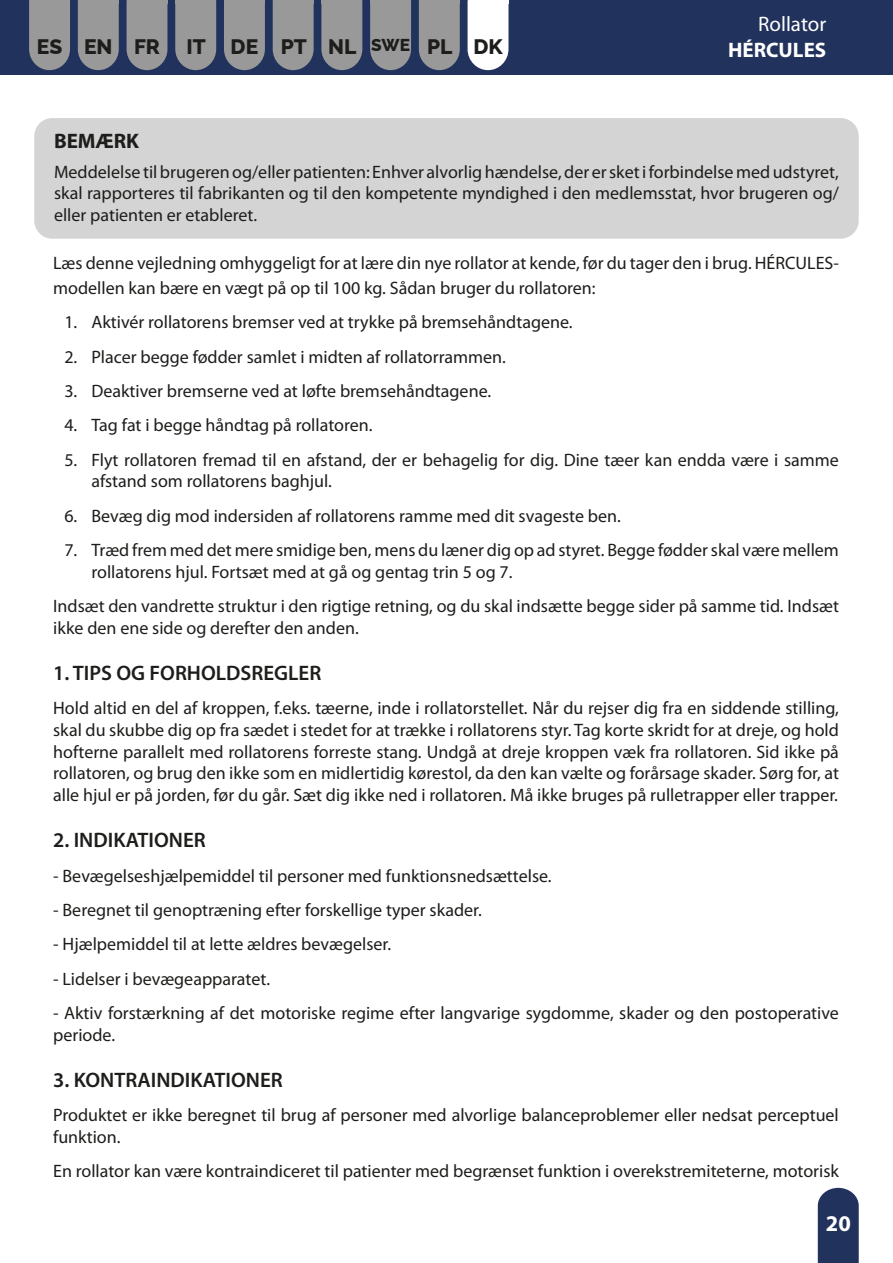
<style>
.page{position:relative;width:893px;height:1263px;background:#fff}
.page>*{position:absolute;margin:0;border:0;box-sizing:border-box;transform-origin:0 0}
.t1{font:700 22.5px "Myriad Pro";color:#fff}
.t2{font:600 21px "Myriad Pro";color:#1d1d1b}
.t3{font:800 21px "Raleway";color:#1d1d1b}
.t4{font:21px "Myriad Pro";color:#fff}
.t5{font:700 21px "Myriad Pro";color:#fff}
.t6{font:700 21px "Myriad Pro";color:#1d1d1b}
.t7{font:18px/21.6px "Myriad Pro";color:#1d1d1b}
.s1{font-size:17.25px}
</style>
<div class="page">
<div style="left:0;top:0;width:893px;height:75px;background:#21325c"></div>
<svg style="left:29px;top:0;width:41px;height:70px;background:#8f9094"></svg>
<div style="left:37px;top:34px;width:26px;height:20px;background:#999"></div>
<div style="left:127px;top:3px;width:40px;height:67px;background:#999"></div>
<hr style="left:127px;top:0;width:40px;height:3px;background:#999">
<svg style="left:78px;top:3px;width:41px;height:67px;background:#909194"></svg>
<hr style="left:78px;top:0;width:41px;height:3px;background:#999">
<svg style="left:321px;top:3px;width:41px;height:67px;background:#909194"></svg>
<hr style="left:321px;top:0;width:41px;height:3px;background:#999">
<svg style="left:468px;top:3px;width:40px;height:67px;background:#edeef2"></svg>
<div style="left:473px;top:34px;width:30px;height:20px;background:#fff"></div>
<hr style="left:468px;top:0;width:40px;height:3px;background:#fff">
<svg style="left:273px;top:3px;width:41px;height:67px;background:#909194"></svg>
<hr style="left:273px;top:0;width:41px;height:3px;background:#999">
<svg style="left:419px;top:3px;width:41px;height:67px;background:#909194"></svg>
<hr style="left:419px;top:0;width:41px;height:3px;background:#999">
<svg style="left:224px;top:3px;width:41px;height:67px;background:#909294"></svg>
<hr style="left:224px;top:0;width:41px;height:3px;background:#999">
<svg style="left:370px;top:3px;width:41px;height:67px;background:#909194"></svg>
<hr style="left:370px;top:0;width:41px;height:3px;background:#999">
<svg style="left:175px;top:3px;width:41px;height:67px;background:#909194"></svg>
<hr style="left:175px;top:0;width:41px;height:3px;background:#999">
<svg style="left:818px;top:1188px;width:41px;height:75px;background:#2d3d64"></svg>
<div style="left:34px;top:118px;width:825px;height:121px;background:#d4d4d4;border-radius:18px"></div>
<p class="t4" style="left:758px;top:11px;width:70px">Rollator</p>
<p class="t3" style="left:37px;top:29px;width:125px">ES EN FR</p>
<p class="t3" style="left:186px;top:29px;width:318px">IT DE PT NL <span class="s1">SWE</span> PL DK</p>
<p class="t5" style="left:728px;top:36px;width:100px">HÉRCULES</p>
<p class="t6" style="left:54px;top:127px;width:87px">BEMÆRK</p>
<p class="t7" style="left:54px;top:161px;width:786px;text-align:justify">Meddelelse til brugeren og/eller patienten: Enhver alvorlig hændelse, der er sket i forbindelse med udstyret, skal rapporteres til fabrikanten og til den kompetente myndighed i den medlemsstat, hvor brugeren og/ eller patienten er etableret.</p>
<p class="t7" style="left:53px;top:250px;width:787px;line-height:25.2px">Læs denne vejledning omhyggeligt for at lære din nye rollator at kende, før du tager den i brug. HÉRCULES&shy;modellen kan bære en vægt på op til 100 kg. Sådan bruger du rollatoren:</p>
<p class="t7" style="left:64px;top:311px;width:510px">1. Aktivér rollatorens bremser ved at trykke på bremsehåndtagene.</p>
<p class="t7" style="left:64px;top:345px;width:443px">2. Placer begge fødder samlet i midten af rollatorrammen.</p>
<p class="t7" style="left:64px;top:380px;width:428px">3. Deaktiver bremserne ved at løfte bremsehåndtagene.</p>
<p class="t7" style="left:64px;top:414px;width:310px">4. Tag fat i begge håndtag på rollatoren.</p>
<p class="t7" style="left:91px;top:448px;width:749px;text-indent:-27px">5. Flyt rollatoren fremad til en afstand, der er behagelig for dig. Dine tæer kan endda være i samme afstand som rollatorens baghjul.</p>
<p class="t7" style="left:64px;top:504px;width:558px">6. Bevæg dig mod indersiden af rollatorens ramme med dit svageste ben.</p>
<p class="t7" style="left:91px;top:539px;width:749px;text-indent:-27px">7. Træd frem med det mere smidige ben, mens du læner dig op ad styret. Begge fødder skal være mellem rollatorens hjul. Fortsæt med at gå og gentag trin 5 og 7.</p>
<p class="t7" style="left:53px;top:595px;width:787px">Indsæt den vandrette struktur i den rigtige retning, og du skal indsætte begge sider på samme tid. Indsæt ikke den ene side og derefter den anden.</p>
<p class="t2" style="left:53px;top:660px;width:270px">1. TIPS OG FORHOLDSREGLER</p>
<p class="t7" style="left:53px;top:697px;width:787px;text-align:justify">Hold altid en del af kroppen, f.eks. tæerne, inde i rollatorstellet. Når du rejser dig fra en siddende stilling, skal du skubbe dig op fra sædet i stedet for at trække i rollatorens styr. Tag korte skridt for at dreje, og hold hofterne parallelt med rollatorens forreste stang. Undgå at dreje kroppen væk fra rollatoren. Sid ikke på rollatoren, og brug den ikke som en midlertidig kørestol, da den kan vælte og forårsage skader. Sørg for, at alle hjul er på jorden, før du går. Sæt dig ikke ned i rollatoren. Må ikke bruges på rulletrapper eller trapper.</p>
<p class="t2" style="left:53px;top:827px;width:154px">2. INDIKATIONER</p>
<p class="t7" style="left:53px;top:864px;width:500px">- Bevægelseshjælpemiddel til personer med funktionsnedsættelse.</p>
<p class="t7" style="left:53px;top:899px;width:430px">- Beregnet til genoptræning efter forskellige typer skader.</p>
<p class="t7" style="left:53px;top:933px;width:340px">- Hjælpemiddel til at lette ældres bevægelser.</p>
<p class="t7" style="left:53px;top:967px;width:218px">- Lidelser i bevægeapparatet.</p>
<p class="t7" style="left:53px;top:1002px;width:787px">- Aktiv forstærkning af det motoriske regime efter langvarige sygdomme, skader og den postoperative periode.</p>
<p class="t2" style="left:53px;top:1067px;width:231px">3. KONTRAINDIKATIONER</p>
<p class="t7" style="left:53px;top:1104px;width:787px">Produktet er ikke beregnet til brug af personer med alvorlige balanceproblemer eller nedsat perceptuel funktion.</p>
<p class="t7" style="left:53px;top:1160px;width:787px">En rollator kan være kontraindiceret til patienter med begrænset funktion i overekstremiteterne, motorisk</p>
<p class="t1" style="left:826px;top:1209px;width:26px">20</p>
</div>
